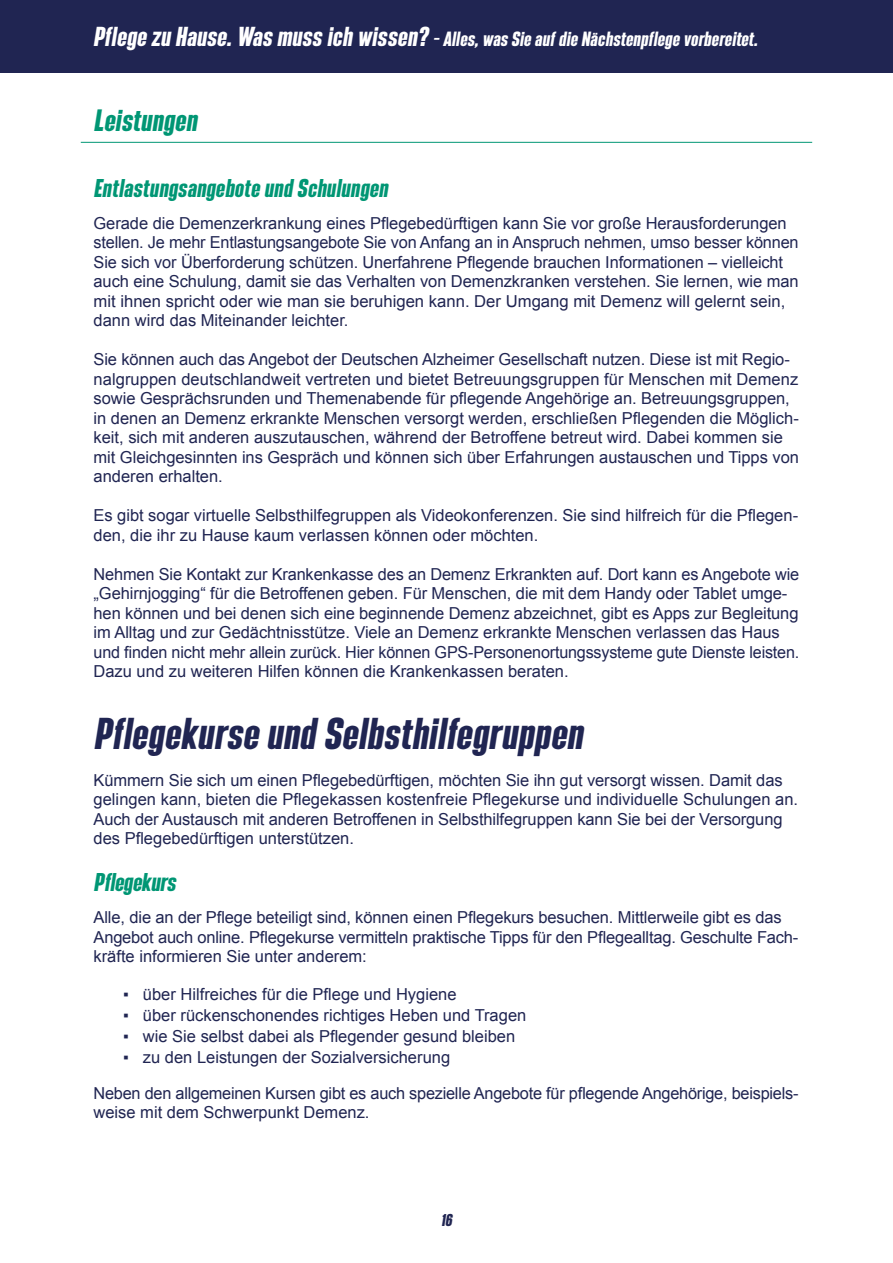
<style>
.page{position:relative;width:893px;height:1263px;background:#fff}
.page>*{position:absolute;margin:0;border:0;box-sizing:border-box;transform-origin:0 0}
.Große_Header_26_pt{font:italic 600 39px "SEBLACK";letter-spacing:.02em;color:#202552}
.t1{font:italic 600 27px "SEBLACK";letter-spacing:.02em;color:#009674}
.kleine_zwischen_Header_15_pt{font:italic 600 22.5px "SEBLACK";letter-spacing:.02em;color:#009674}
.kleine_zwischen_Header_15_pt-2{font:italic 600 22.5px "SEBLACK";color:#009674}
.t2{font:italic 600 18px "SEBLACK";letter-spacing:.02em;color:#fff}
.normaler_fließtext{font:16.5px/19.5px "Arial";letter-spacing:-.005em;color:#202552}
.t3{font:italic 600 15px "SEBLACK";color:#202552}
.s1{font-size:24px}
</style>
<div class="page">
<hr style="left:81px;top:142px;width:731px;height:1px;background:#009674">
<div style="left:0;top:0;width:893px;height:72px;background:#202552"></div>
<p class="t2" style="left:93px;top:28px;width:666px"><span class="s1">Pflege zu Hause. Was muss ich wissen?</span> – Alles, was Sie auf die Nächstenpflege vorbereitet.</p>
<h2 class="t1" style="left:94px;top:104px;width:105px">Leistungen</h2>
<h2 class="kleine_zwischen_Header_15_pt" style="left:94px;top:174px;width:296px">Entlastungsangebote und Schulungen</h2>
<p class="normaler_fließtext" style="left:94px;top:213px;width:707px">Gerade die Demenzerkrankung eines Pflegebedürftigen kann Sie vor große Herausforderungen stellen. Je mehr Entlastungsangebote Sie von Anfang an in Anspruch nehmen, umso besser können Sie sich vor Überforderung schützen. Unerfahrene Pflegende brauchen Informationen – vielleicht auch eine Schulung, damit sie das Verhalten von Demenzkranken verstehen. Sie lernen, wie man mit ihnen spricht oder wie man sie beruhigen kann. Der Umgang mit Demenz will gelernt sein, dann wird das Miteinander leichter.</p>
<p class="normaler_fließtext" style="left:94px;top:350px;width:707px">Sie können auch das Angebot der Deutschen Alzheimer Gesellschaft nutzen. Diese ist mit Regio&shy;nalgruppen deutschlandweit vertreten und bietet Betreuungsgruppen für Menschen mit Demenz sowie Gesprächsrunden und Themenabende für pflegende Angehörige an. Betreuungsgruppen, in denen an Demenz erkrankte Menschen versorgt werden, erschließen Pflegenden die Möglich&shy;keit, sich mit anderen auszutauschen, während der Betroffene betreut wird. Dabei kommen sie mit Gleichgesinnten ins Gespräch und können sich über Erfahrungen austauschen und Tipps von anderen erhalten.</p>
<p class="normaler_fließtext" style="left:94px;top:506px;width:706px">Es gibt sogar virtuelle Selbsthilfegruppen als Videokonferenzen. Sie sind hilfreich für die Pflegen&shy;den, die ihr zu Hause kaum verlassen können oder möchten.</p>
<p class="normaler_fließtext" style="left:94px;top:564px;width:707px">Nehmen Sie Kontakt zur Krankenkasse des an Demenz Erkrankten auf. Dort kann es Angebote wie „Gehirnjogging“ für die Betroffenen geben. Für Menschen, die mit dem Handy oder Tablet umge&shy;hen können und bei denen sich eine beginnende Demenz abzeichnet, gibt es Apps zur Begleitung im Alltag und zur Gedächtnisstütze. Viele an Demenz erkrankte Menschen verlassen das Haus und finden nicht mehr allein zurück. Hier können GPS-Personenortungssysteme gute Dienste leisten.<br>Dazu und zu weiteren Hilfen können die Krankenkassen beraten.</p>
<h1 class="Große_Header_26_pt" style="left:94px;top:710px;width:490px">Pflegekurse und Selbsthilfegruppen</h1>
<p class="normaler_fließtext" style="left:94px;top:770px;width:706px">Kümmern Sie sich um einen Pflegebedürftigen, möchten Sie ihn gut versorgt wissen. Damit das gelingen kann, bieten die Pflegekassen kostenfreie Pflegekurse und individuelle Schulungen an.<br>Auch der Austausch mit anderen Betroffenen in Selbsthilfegruppen kann Sie bei der Versorgung des Pflegebedürftigen unterstützen.</p>
<h2 class="kleine_zwischen_Header_15_pt-2" style="left:94px;top:868px;width:83px">Pflegekurs</h2>
<p class="normaler_fließtext" style="left:94px;top:908px;width:706px">Alle, die an der Pflege beteiligt sind, können einen Pflegekurs besuchen. Mittlerweile gibt es das<br>Angebot auch online. Pflegekurse vermitteln praktische Tipps für den Pflegealltag. Geschulte Fach&shy;kräfte informieren Sie unter anderem:</p>
<p class="normaler_fließtext" style="left:123px;top:984px;width:335px">▪ über Hilfreiches für die Pflege und Hygiene</p>
<p class="normaler_fließtext" style="left:123px;top:1005px;width:405px">▪ über rückenschonendes richtiges Heben und Tragen</p>
<p class="normaler_fließtext" style="left:123px;top:1026px;width:393px">▪ wie Sie selbst dabei als Pflegender gesund bleiben</p>
<p class="normaler_fließtext" style="left:123px;top:1047px;width:328px">▪ zu den Leistungen der Sozialversicherung</p>
<p class="normaler_fließtext" style="left:94px;top:1083px;width:707px">Neben den allgemeinen Kursen gibt es auch spezielle Angebote für pflegende Angehörige, beispiels&shy;weise mit dem Schwerpunkt Demenz.</p>
<p class="t3" style="left:441px;top:1211px;width:12px">16</p>
</div>
